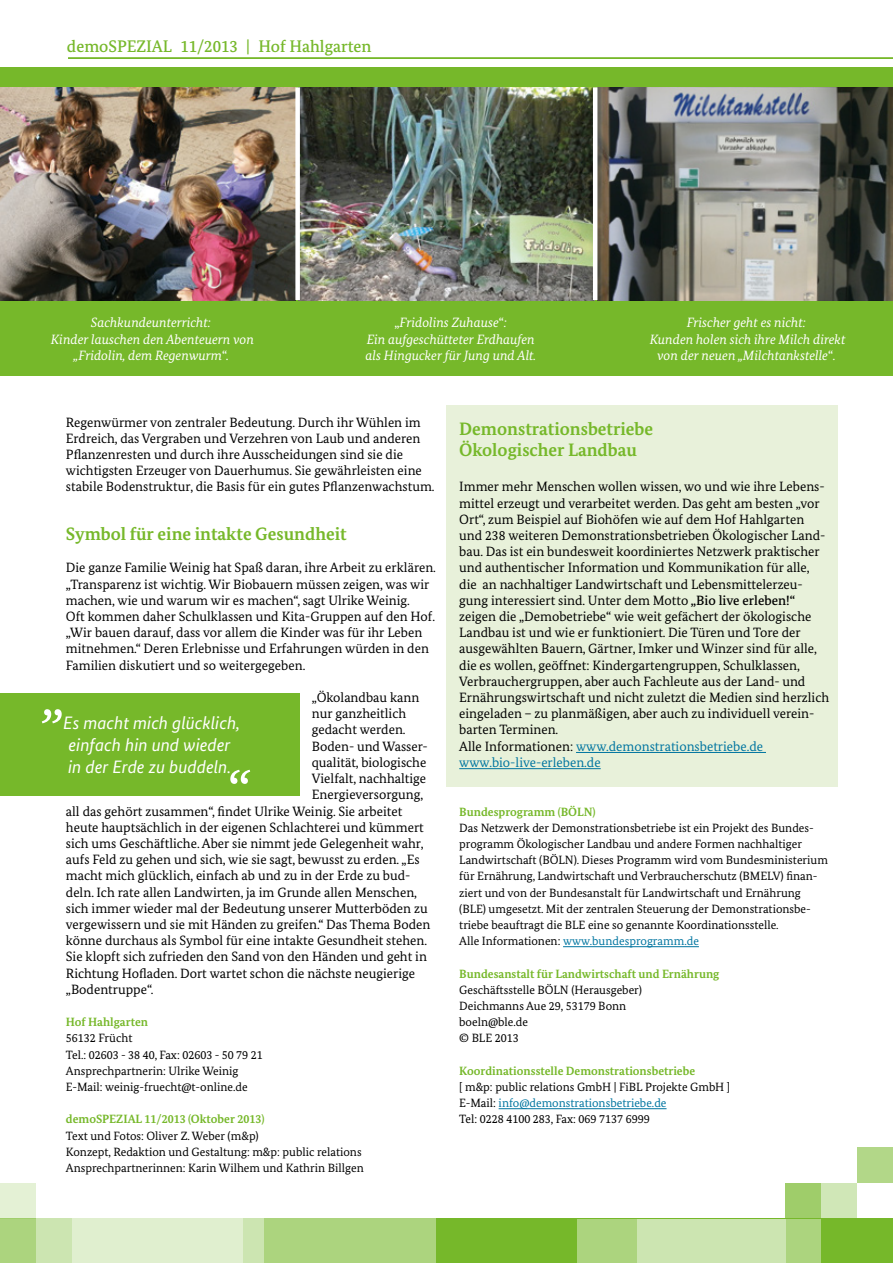
<style>
.page{position:relative;width:893px;height:1263px;background:#fff}
.page>*{position:absolute;margin:0;border:0;box-sizing:border-box;transform-origin:0 0}
.t1{font:700 18px/21.6px "Bundes Serif";color:#76b82a}
.t2{font:italic 18px/21.6px "Bundes Sans";color:#fff}
.t3{font:500 16.8px "Bundes Serif";color:#76b82a}
.t4{font:13.5px/16.2px "Bundes Serif";color:#000}
.t5{font:italic 13.5px/16.2px "Bundes Serif";color:#fff;text-align:center}
.t6{font:12px/16.2px "Bundes Serif";color:#000}
.t7{font:700 12px "Bundes Serif";color:#76b82a}
.s1{font-style:normal}
.s2{font-weight:500}
.s3{color:#0075a0}
</style>
<div class="page">
<div style="left:857px;top:1147px;width:36px;height:36px;background:#b2d788"></div>
<div style="left:785px;top:1183px;width:36px;height:36px;background:#9fcd6a"></div>
<div style="left:821px;top:1183px;width:36px;height:36px;background:#d0e7b7"></div>
<div style="left:0;top:1219px;width:893px;height:44px;background:#76b82a"></div>
<svg style="left:578px;top:1219px;width:243px;height:44px;background:#bfde9d"></svg>
<svg style="left:0;top:1218px;width:72px;height:45px;background:#bcdc97"></svg>
<svg style="left:72px;top:1218px;width:363px;height:45px;background:#c6e1a7"></svg>
<div style="left:0;top:1183px;width:36px;height:36px;background:#e4f1d5"></div>
<hr style="left:68px;top:57px;width:825px;height:2px;background:#76b82a">
<div style="left:0;top:68px;width:893px;height:308px;background:#76b82a"></div>
<img style="left:300px;top:87px;width:293px;height:213px">
<img style="left:597px;top:87px;width:296px;height:213px">
<img style="left:0;top:87px;width:295px;height:213px">
<div style="left:295px;top:87px;width:5px;height:213px;background:#fff"></div>
<hr style="left:593px;top:87px;width:4px;height:213px;background:#fff">
<div style="left:446px;top:406px;width:392px;height:381px;background:#e8f1da"></div>
<hr style="left:576px;top:752px;width:190px;height:1px;background:#0075a0">
<hr style="left:459px;top:768px;width:142px;height:1px;background:#0075a0">
<hr style="left:563px;top:946px;width:136px;height:1px;background:#0075a0">
<hr style="left:499px;top:1108px;width:167px;height:1px;background:#0075a0">
<div style="left:0;top:693px;width:299px;height:102px;background:#76b82a"></div>
<svg style="left:42px;top:709px;width:20px;height:14px"></svg>
<svg style="left:230px;top:770px;width:20px;height:14px"></svg>
<p class="t3" style="left:67px;top:36px;width:306px">demoSPEZIAL 11/2013 | Hof Hahlgarten</p>
<p class="t5" style="left:51px;top:314px;width:205px">Sachkundeunterricht:<br>Kinder lauschen den Abenteuern von „Fridolin, dem Regenwurm<span class="s1">“.</span></p>
<p class="t5" style="left:366px;top:314px;width:172px"><span class="s1">„</span>Fridolins Zuhause<span class="s1">“</span>:<br>Ein aufgeschütteter Erdhaufen als Hingucker für Jung und Alt.</p>
<p class="t5" style="left:650px;top:314px;width:197px">Frischer geht es nicht:<br>Kunden holen sich ihre Milch direkt von der neuen „Milchtankstelle<span class="s1">“</span>.</p>
<p class="t4" style="left:66px;top:414px;width:370px">Regenwürmer von zentraler Bedeutung. Durch ihr Wühlen im Erdreich, das Vergraben und Verzehren von Laub und anderen Pflanzenresten und durch ihre Ausscheidungen sind sie die wichtigsten Erzeuger von Dauerhumus. Sie gewährleisten eine stabile Bodenstruktur, die Basis für ein gutes Pflanzenwachstum.</p>
<h1 class="t1" style="left:66px;top:523px;width:282px">Symbol für eine intakte Gesundheit</h1>
<p class="t4" style="left:66px;top:560px;width:372px">Die ganze Familie Weinig hat Spaß daran, ihre Arbeit zu erklären. „Transparenz ist wichtig. Wir Biobauern müssen zeigen, was wir machen, wie und warum wir es machen“, sagt Ulrike Weinig.<br>Oft kommen daher Schulklassen und Kita-Gruppen auf den Hof. „Wir bauen darauf, dass vor allem die Kinder was für ihr Leben mitnehmen.“ Deren Erlebnisse und Erfahrungen würden in den Familien diskutiert und so weitergegeben.</p>
<p class="t4" style="left:312px;top:689px;width:109px">„Ökolandbau kann</p>
<p class="t4" style="left:312px;top:705px;width:96px">nur ganzheitlich</p>
<p class="t4" style="left:312px;top:722px;width:95px">gedacht werden.</p>
<p class="t4" style="left:312px;top:738px;width:118px">Boden- und Wasser-</p>
<p class="t4" style="left:312px;top:754px;width:116px">qualität, biologische</p>
<p class="t4" style="left:312px;top:770px;width:116px">Vielfalt, nachhaltige</p>
<p class="t4" style="left:312px;top:786px;width:113px">Energieversorgung,</p>
<p class="t4" style="left:66px;top:803px;width:338px">all das gehört zusammen“, findet Ulrike Weinig. Sie arbeitet</p>
<p class="t4" style="left:66px;top:819px;width:359px">heute hauptsächlich in der eigenen Schlachterei und kümmert</p>
<p class="t4" style="left:66px;top:835px;width:359px">sich ums Geschäftliche. Aber sie nimmt jede Gelegenheit wahr,</p>
<p class="t4" style="left:66px;top:851px;width:355px">aufs Feld zu gehen und sich, wie sie sagt, bewusst zu erden. „Es</p>
<p class="t4" style="left:66px;top:867px;width:346px">macht mich glücklich, einfach ab und zu in der Erde zu bud-</p>
<p class="t4" style="left:66px;top:884px;width:353px">deln. Ich rate allen Landwirten, ja im Grunde allen Menschen,</p>
<p class="t4" style="left:66px;top:900px;width:363px">sich immer wieder mal der Bedeutung unserer Mutterböden zu</p>
<p class="t4" style="left:66px;top:916px;width:366px">vergewissern und sie mit Händen zu greifen.“ Das Thema Boden</p>
<p class="t4" style="left:66px;top:932px;width:363px">könne durchaus als Symbol für eine intakte Gesundheit stehen.</p>
<p class="t4" style="left:66px;top:948px;width:363px">Sie klopft sich zufrieden den Sand von den Händen und geht in</p>
<p class="t4" style="left:66px;top:965px;width:351px">Richtung Hofladen. Dort wartet schon die nächste neugierige</p>
<p class="t4" style="left:66px;top:981px;width:89px">„Bodentruppe“.</p>
<p class="t7" style="left:66px;top:1015px;width:84px">Hof Hahlgarten</p>
<p class="t6" style="left:66px;top:1030px;width:198px">56132 Frücht<br>Tel.: 02603 - 38 40, Fax: 02603 - 50 79 21<br>Ansprechpartnerin: Ulrike Weinig<br>E-Mail: weinig-fruecht@t-online.de</p>
<p class="t7" style="left:66px;top:1112px;width:200px">demoSPEZIAL 11/2013 (Oktober 2013)</p>
<p class="t6" style="left:66px;top:1127px;width:299px">Text und Fotos: Oliver Z. Weber (m&amp;p)<br>Konzept, Redaktion und Gestaltung: m&amp;p: public relations<br>Ansprechpartnerinnen: Karin Wilhem und Kathrin Billgen</p>
<h1 class="t2" style="left:63px;top:712px;width:178px">Es macht mich glücklich, einfach hin und wieder in der Erde zu buddeln.</h1>
<h1 class="t1" style="left:459px;top:418px;width:195px">Demonstrationsbetriebe<br>Ökologischer Landbau</h1>
<p class="t4" style="left:459px;top:479px;width:371px">Immer mehr Menschen wollen wissen, wo und wie ihre Lebens&shy;mittel erzeugt und verarbeitet werden. Das geht am besten „vor Ort“, zum Beispiel auf Biohöfen wie auf dem Hof Hahlgarten und 238 weiteren Demonstrationsbetrieben Ökologischer Land&shy;bau. Das ist ein bundesweit koordiniertes Netzwerk praktischer und authentischer Information und Kommunikation für alle, die an nachhaltiger Landwirtschaft und Lebensmittelerzeu&shy;gung interessiert sind. Unter dem Motto <span class="s2">„Bio live erleben!“ </span>zeigen die „Demobetriebe“ wie weit gefächert der ökologische Landbau ist und wie er funktioniert. Die Türen und Tore der ausgewählten Bauern, Gärtner, Imker und Winzer sind für alle, die es wollen, geöffnet: Kindergartengruppen, Schulklassen, Verbrauchergruppen, aber auch Fachleute aus der Land- und Ernährungswirtschaft und nicht zuletzt die Medien sind herzlich eingeladen – zu planmäßigen, aber auch zu individuell verein&shy;barten Terminen.<br>Alle Informationen: <span class="s3">www.demonstrationsbetriebe.de www.bio-live-erleben.de</span></p>
<p class="t7" style="left:459px;top:804px;width:138px">Bundesprogramm (BÖLN)</p>
<p class="t6" style="left:459px;top:819px;width:370px">Das Netzwerk der Demonstrationsbetriebe ist ein Projekt des Bundes&shy;programm Ökologischer Landbau und andere Formen nachhaltiger Landwirtschaft (BÖLN). Dieses Programm wird vom Bundesministerium für Ernährung, Landwirtschaft und Verbraucherschutz (BMELV) finan&shy;ziert und von der Bundesanstalt für Landwirtschaft und Ernährung (BLE) umgesetzt. Mit der zentralen Steuerung der Demonstrationsbe&shy;triebe beauftragt die BLE eine so genannte Koordinationsstelle.<br>Alle Informationen: <span class="s3">www.bundesprogramm.de</span></p>
<p class="t7" style="left:459px;top:966px;width:262px">Bundesanstalt für Landwirtschaft und Ernährung</p>
<p class="t6" style="left:459px;top:981px;width:184px">Geschäftsstelle BÖLN (Herausgeber)<br>Deichmanns Aue 29, 53179 Bonn boeln@ble.de<br>© BLE 2013</p>
<p class="t7" style="left:459px;top:1063px;width:237px">Koordinationsstelle Demonstrationsbetriebe</p>
<p class="t6" style="left:459px;top:1078px;width:272px">[ m&amp;p: public relations GmbH | FiBL Projekte GmbH ]<br>E-Mail: <span class="s3">info@demonstrationsbetriebe.de<br></span>Tel: 0228 4100 283, Fax: 069 7137 6999</p>
</div>
